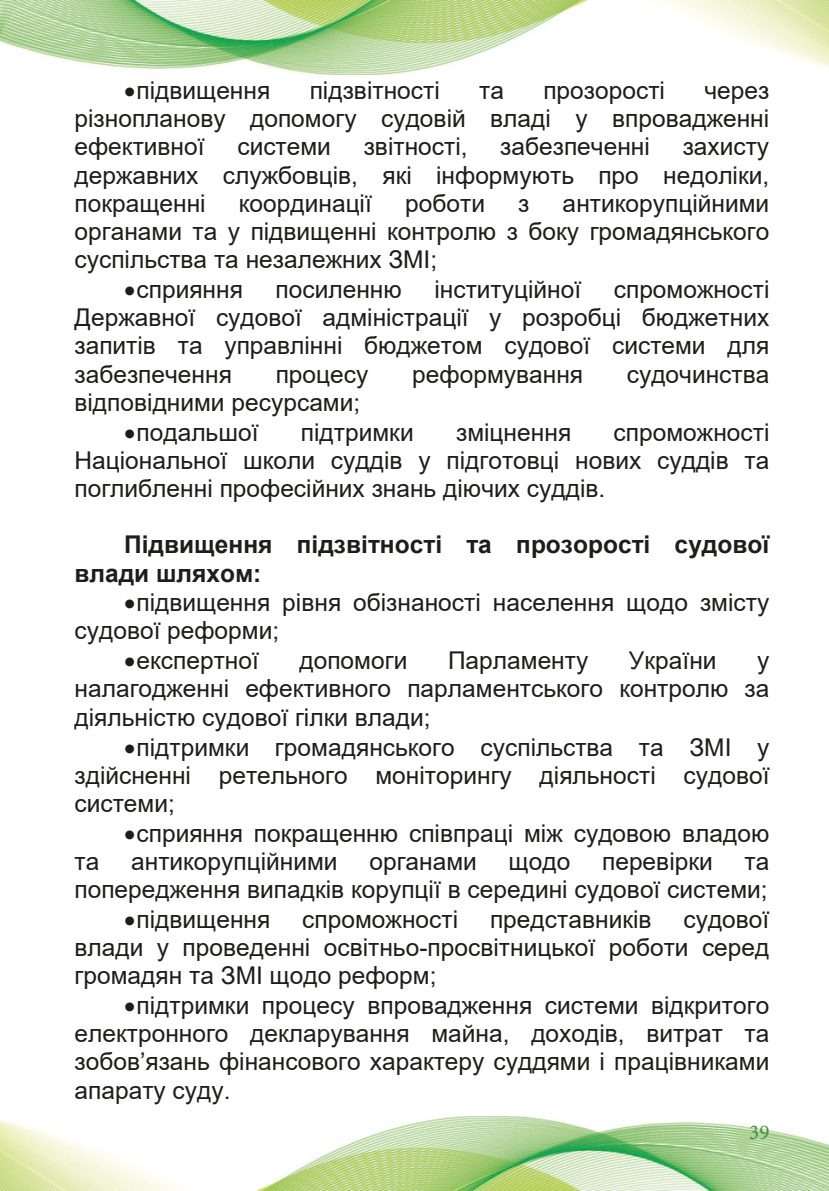
<style>
.page{position:relative;width:829px;height:1191px;background:#fff}
.page>*{position:absolute;margin:0;border:0;box-sizing:border-box;transform-origin:0 0}
.t1{font:24.5px/28.2px "Arial";color:#1d1d1b;text-align:justify}
.t2{font:700 24.5px/28.2px "Arial";color:#1d1d1b}
.t3{font:21px "Minion Pro";color:#418c40}
</style>
<div class="page">
<img style="left:0;top:1116px;width:828px;height:75px">
<img style="left:0;top:0;width:828px;height:74px">
<p class="t1" style="left:124px;top:76px;width:148px">•підвищення</p>
<p class="t1" style="left:310px;top:76px;width:132px">підзвітності</p>
<p class="t1" style="left:479px;top:76px;width:26px">та</p>
<p class="t1" style="left:543px;top:76px;width:123px">прозорості</p>
<p class="t1" style="left:74px;top:76px;width:696px;text-indent:630px">через різнопланову допомогу судовій владі у впровадженні ефективної</p>
<p class="t1" style="left:237px;top:133px;width:95px">системи</p>
<p class="t1" style="left:363px;top:133px;width:105px">звітності,</p>
<p class="t1" style="left:500px;top:133px;width:151px">забезпеченні</p>
<p class="t1" style="left:74px;top:133px;width:696px;text-indent:608px">захисту державних службовців, які інформують про недоліки, покращенні</p>
<p class="t1" style="left:239px;top:189px;width:134px">координації</p>
<p class="t1" style="left:405px;top:189px;width:81px">роботи</p>
<p class="t1" style="left:518px;top:189px;width:13px">з</p>
<p class="t1" style="left:74px;top:189px;width:696px;text-indent:488px">антикорупційними органами та у підвищенні контролю з боку громадянського суспільства та незалежних ЗМІ;</p>
<p class="t1" style="left:124px;top:275px;width:120px">•сприяння</p>
<p class="t1" style="left:275px;top:275px;width:128px">посиленню</p>
<p class="t1" style="left:434px;top:275px;width:148px">інституційної</p>
<p class="t1" style="left:74px;top:275px;width:696px;text-indent:539px">спроможності Державної судової адміністрації у розробці бюджетних запитів та управлінні бюджетом судової системи для забезпечення</p>
<p class="t1" style="left:276px;top:360px;width:94px">процесу</p>
<p class="t1" style="left:412px;top:360px;width:172px">реформування</p>
<p class="t1" style="left:626px;top:360px;width:144px">судочинства</p>
<p class="t1" style="left:74px;top:388px;width:287px">відповідними ресурсами;</p>
<p class="t1" style="left:124px;top:418px;width:136px">•подальшої</p>
<p class="t1" style="left:301px;top:418px;width:114px">підтримки</p>
<p class="t1" style="left:456px;top:418px;width:117px">зміцнення</p>
<p class="t1" style="left:74px;top:418px;width:696px;text-indent:539px">спроможності Національної школи суддів у підготовці нових суддів та поглибленні професійних знань діючих суддів.</p>
<p class="t2" style="left:74px;top:531px;width:696px;text-indent:50px">Підвищення підзвітності та прозорості судової влади шляхом:</p>
<p class="t1" style="left:74px;top:588px;width:696px;text-indent:50px">•підвищення рівня обізнаності населення щодо змісту судової реформи;</p>
<p class="t1" style="left:124px;top:646px;width:136px">•експертної</p>
<p class="t1" style="left:299px;top:646px;width:109px">допомоги</p>
<p class="t1" style="left:448px;top:646px;width:142px">Парламенту</p>
<p class="t1" style="left:629px;top:646px;width:89px">України</p>
<p class="t1" style="left:74px;top:646px;width:696px;text-indent:682px">у налагодженні ефективного парламентського контролю за діяльністю судової гілки влади;</p>
<p class="t1" style="left:74px;top:732px;width:696px;text-indent:50px">•підтримки громадянського суспільства та ЗМІ у здійсненні ретельного моніторингу діяльності судової системи;</p>
<p class="t1" style="left:124px;top:819px;width:646px">•сприяння покращенню співпраці між судовою владою</p>
<p class="t1" style="left:74px;top:847px;width:26px">та</p>
<p class="t1" style="left:131px;top:847px;width:208px">антикорупційними</p>
<p class="t1" style="left:369px;top:847px;width:109px">органами</p>
<p class="t1" style="left:508px;top:847px;width:63px">щодо</p>
<p class="t1" style="left:602px;top:847px;width:112px">перевірки</p>
<p class="t1" style="left:74px;top:847px;width:696px;text-align:right">та<br>попередження випадків корупції в середині судової системи;</p>
<p class="t1" style="left:124px;top:905px;width:148px">•підвищення</p>
<p class="t1" style="left:302px;top:905px;width:157px">спроможності</p>
<p class="t1" style="left:490px;top:905px;width:163px">представників</p>
<p class="t1" style="left:74px;top:905px;width:696px;text-indent:609px">судової влади у проведенні освітньо-просвітницької роботи серед громадян та ЗМІ щодо реформ;</p>
<p class="t1" style="left:74px;top:991px;width:696px;text-indent:50px">•підтримки процесу впровадження системи відкритого електронного декларування майна, доходів, витрат та зобов’язань фінансового характеру суддями і працівниками апарату суду.</p>
<p class="t3" style="left:749px;top:1118px;width:22px">39</p>
</div>
